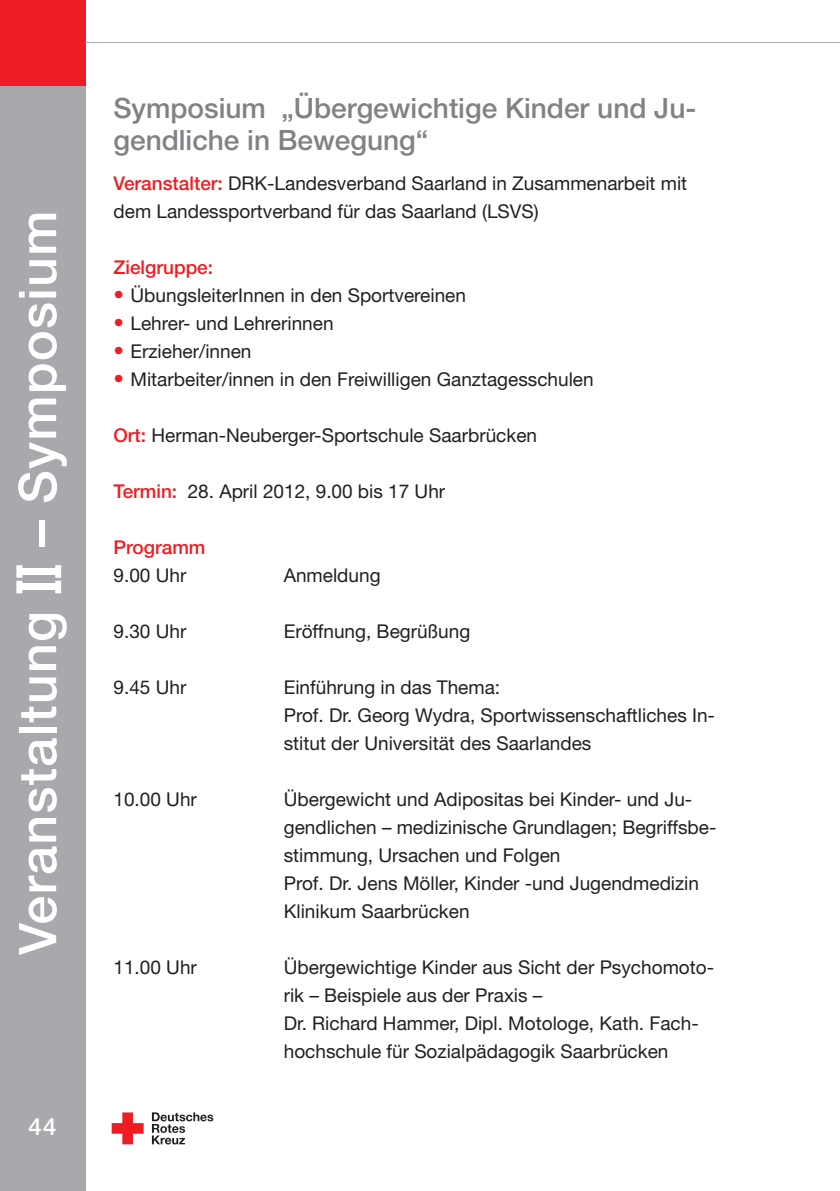
<style>
.page{position:relative;width:840px;height:1191px;background:#fff}
.page>*{position:absolute;margin:0;border:0;box-sizing:border-box;transform-origin:0 0}
.t1{font:500 52px "Helvetica Neue LT";letter-spacing:.025em;color:#fff}
.t2{font:500 28px/32px "Helvetica Neue LT";color:#808285}
.t3{font:500 24px "Helvetica Neue LT";color:#fff}
.t4{font:19px/28px "Helvetica Neue LT";color:#231f20}
.t5{font:500 19px "Helvetica Neue LT";color:#ee1d23}
.s1{font-family:"Helvetica Neue"}
.s2{font-weight:500;color:#ee1d23}
.s3{font-weight:500;font-size:21px;color:#ee1d23}
</style>
<div class="page">
<div style="left:0;top:0;width:85px;height:1191px;background:#a8a9ad"></div>
<svg style="left:112px;top:1112px;width:31px;height:32px"></svg>
<svg style="left:152px;top:1112px;width:61px;height:32px"></svg>
<div style="left:0;top:0;width:85px;height:85px;background:#ee1d23"></div>
<hr style="left:85px;top:42px;width:754px;height:1px;background:#a8a9ad">
<div style="left:16px;top:581px;width:6px;height:12px;background:#fff"></div>
<div style="left:55px;top:581px;width:6px;height:12px;background:#fff"></div>
<div style="left:16px;top:565px;width:6px;height:13px;background:#fff"></div>
<div style="left:55px;top:565px;width:6px;height:13px;background:#fff"></div>
<h1 class="t1" style="left:19px;top:954px;width:746px;rotate:-90deg">Veranstaltung <span class="s1">II</span> – Symposium</h1>
<p class="t3" style="left:29px;top:1118px;width:29px">44</p>
<h2 class="t2" style="left:113px;top:95px;width:584px">Symposium „Übergewichtige Kinder und Ju&shy;gendliche in Bewegung“</h2>
<p class="t4" style="left:113px;top:171px;width:575px"><span class="s2">Veranstalter:</span> DRK-Landesverband Saarland in Zusammenarbeit mit dem Landessportverband für das Saarland (LSVS)</p>
<p class="t5" style="left:113px;top:260px;width:101px">Zielgruppe:</p>
<p class="t4" style="left:113px;top:283px;width:354px"><span class="s3">•</span> ÜbungsleiterInnen in den Sportvereinen</p>
<p class="t4" style="left:113px;top:311px;width:221px"><span class="s3">•</span> Lehrer- und Lehrerinnen</p>
<p class="t4" style="left:113px;top:339px;width:139px"><span class="s3">•</span> Erzieher/innen</p>
<p class="t4" style="left:113px;top:367px;width:481px"><span class="s3">•</span> Mitarbeiter/innen in den Freiwilligen Ganztagesschulen</p>
<p class="t4" style="left:113px;top:423px;width:425px"><span class="s2">Ort:</span> Herman-Neuberger-Sportschule Saarbrücken</p>
<p class="t4" style="left:113px;top:479px;width:333px"><span class="s2">Termin:</span> 28. April 2012, 9.00 bis 17 Uhr</p>
<p class="t5" style="left:113px;top:540px;width:93px">Programm</p>
<p class="t4" style="left:113px;top:563px;width:74px">9.00 Uhr</p>
<p class="t4" style="left:283px;top:563px;width:98px">Anmeldung</p>
<p class="t4" style="left:113px;top:619px;width:74px">9.30 Uhr</p>
<p class="t4" style="left:283px;top:619px;width:188px">Eröffnung, Begrüßung</p>
<p class="t4" style="left:113px;top:675px;width:74px">9.45 Uhr</p>
<p class="t4" style="left:283px;top:675px;width:432px">Einführung in das Thema:<br>Prof. Dr. Georg Wydra, Sportwissenschaftliches In&shy;stitut der Universität des Saarlandes</p>
<p class="t4" style="left:113px;top:787px;width:85px">10.00 Uhr</p>
<p class="t4" style="left:283px;top:787px;width:434px">Übergewicht und Adipositas bei Kinder- und Ju&shy;gendlichen – medizinische Grundlagen; Begriffsbe&shy;stimmung, Ursachen und Folgen<br>Prof. Dr. Jens Möller, Kinder -und Jugendmedizin Klinikum Saarbrücken</p>
<p class="t4" style="left:113px;top:955px;width:85px">11.00 Uhr</p>
<p class="t4" style="left:283px;top:955px;width:431px">Übergewichtige Kinder aus Sicht der Psychomoto&shy;rik – Beispiele aus der Praxis –<br>Dr. Richard Hammer, Dipl. Motologe, Kath. Fach&shy;hochschule für Sozialpädagogik Saarbrücken</p>
</div>
